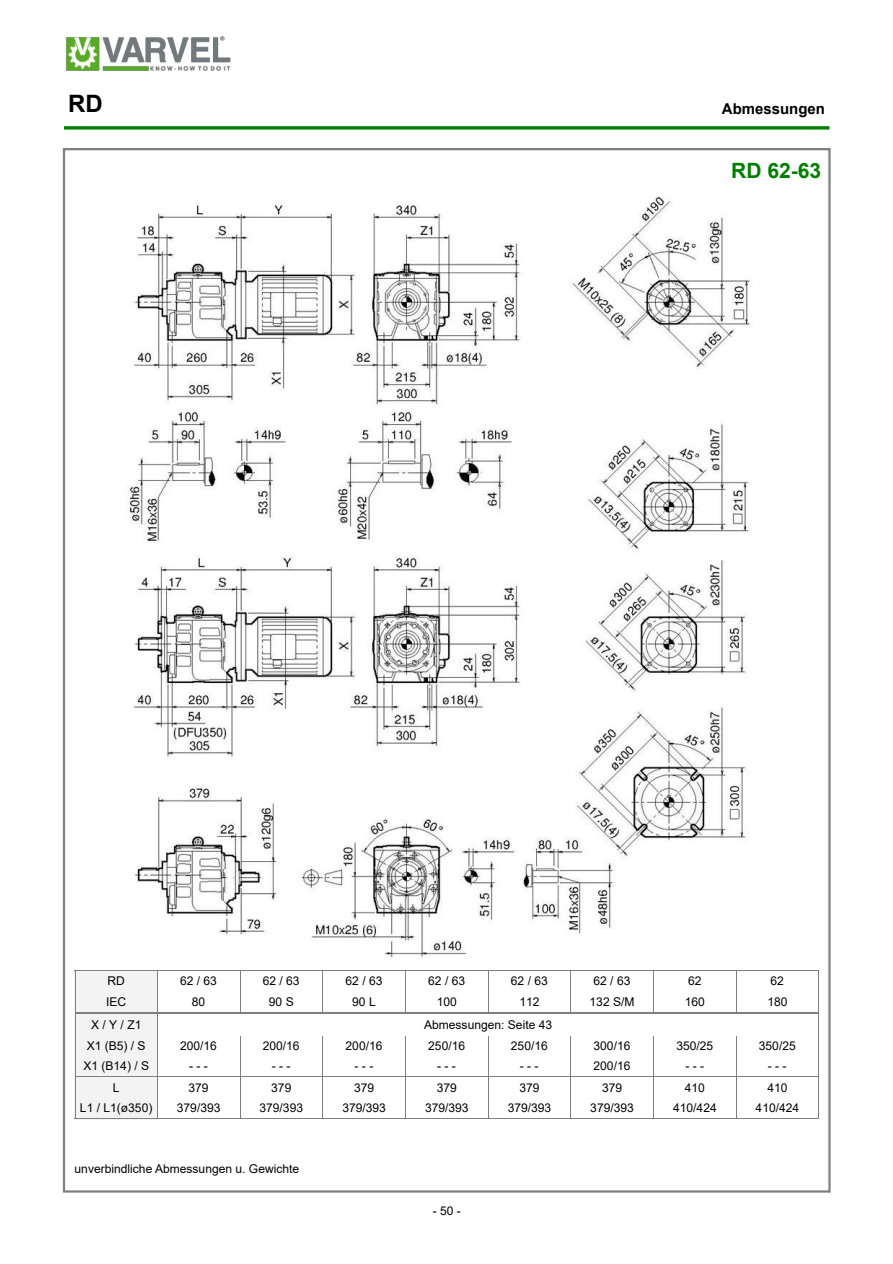
<style>
.page{position:relative;width:893px;height:1264px;background:#fff}
.page>*{position:absolute;margin:0;border:0;box-sizing:border-box;transform-origin:0 0}
.t1{font:700 24px "Arial";color:#000}
.t2{font:700 21px "Arial";color:#008000}
.t3{font:700 15px "Arial";color:#000}
.t4{font:12px "Arial";color:#000}
</style>
<div class="page">
<img style="left:65px;top:36px;width:166px;height:35px">
<hr style="left:64px;top:126px;width:765px;height:3px;background:#008000">
<div style="left:75px;top:970px;width:82px;height:21px;background:#f3f3f3"></div>
<div style="left:75px;top:991px;width:82px;height:21px;background:#f3f3f3"></div>
<div style="left:75px;top:1012px;width:82px;height:23px;background:#f3f3f3"></div>
<div style="left:75px;top:1035px;width:82px;height:20px;background:#f3f3f3"></div>
<div style="left:75px;top:1055px;width:82px;height:21px;background:#f3f3f3"></div>
<div style="left:75px;top:1076px;width:82px;height:21px;background:#f3f3f3"></div>
<div style="left:75px;top:1097px;width:82px;height:22px;background:#f3f3f3"></div>
<hr style="left:75px;top:970px;width:1px;height:148px;background:#7f7f7f">
<hr style="left:157px;top:970px;width:1px;height:148px;background:#7f7f7f">
<hr style="left:240px;top:970px;width:1px;height:41px;background:#7f7f7f">
<hr style="left:488px;top:970px;width:1px;height:41px;background:#7f7f7f">
<hr style="left:570px;top:970px;width:1px;height:41px;background:#7f7f7f">
<hr style="left:653px;top:970px;width:1px;height:41px;background:#7f7f7f">
<hr style="left:736px;top:970px;width:1px;height:41px;background:#7f7f7f">
<hr style="left:818px;top:970px;width:1px;height:85px;background:#7f7f7f">
<svg style="left:322px;top:971px;width:1px;height:40px"></svg>
<svg style="left:405px;top:971px;width:1px;height:40px"></svg>
<hr style="left:240px;top:1035px;width:1px;height:83px;background:#7f7f7f">
<hr style="left:322px;top:1035px;width:1px;height:83px;background:#7f7f7f">
<hr style="left:405px;top:1035px;width:1px;height:83px;background:#7f7f7f">
<hr style="left:488px;top:1035px;width:1px;height:83px;background:#7f7f7f">
<hr style="left:570px;top:1035px;width:1px;height:83px;background:#7f7f7f">
<hr style="left:653px;top:1035px;width:1px;height:83px;background:#7f7f7f">
<hr style="left:736px;top:1035px;width:1px;height:83px;background:#7f7f7f">
<svg style="left:818px;top:1055px;width:1px;height:21px"></svg>
<hr style="left:818px;top:1076px;width:1px;height:42px;background:#7f7f7f">
<hr style="left:75px;top:970px;width:82px;height:1px;background:#7f7f7f">
<hr style="left:157px;top:970px;width:83px;height:1px;background:#7f7f7f">
<hr style="left:240px;top:970px;width:83px;height:1px;background:#7f7f7f">
<hr style="left:323px;top:970px;width:82px;height:1px;background:#7f7f7f">
<hr style="left:405px;top:970px;width:331px;height:1px;background:#7f7f7f">
<hr style="left:736px;top:970px;width:83px;height:1px;background:#7f7f7f">
<hr style="left:75px;top:1011px;width:743px;height:2px;background:#7f7f7f">
<hr style="left:75px;top:1076px;width:743px;height:1px;background:#7f7f7f">
<hr style="left:75px;top:1118px;width:82px;height:1px;background:#7f7f7f">
<hr style="left:157px;top:1118px;width:83px;height:1px;background:#7f7f7f">
<hr style="left:240px;top:1118px;width:496px;height:1px;background:#7f7f7f">
<hr style="left:736px;top:1118px;width:83px;height:1px;background:#7f7f7f">
<img style="left:129px;top:196px;width:621px;height:762px">
<h1 class="t1" style="left:68px;top:94px;width:36px">RD</h1>
<p class="t3" style="left:722px;top:103px;width:104px">Abmessungen</p>
<h2 class="t2" style="left:731px;top:162px;width:92px">RD 62-63</h2>
<p class="t4" style="left:107px;top:976px;width:19px">RD</p>
<p class="t4" style="left:180px;top:976px;width:38px">62 / 63</p>
<p class="t4" style="left:263px;top:976px;width:38px">62 / 63</p>
<p class="t4" style="left:346px;top:976px;width:38px">62 / 63</p>
<p class="t4" style="left:428px;top:976px;width:38px">62 / 63</p>
<p class="t4" style="left:511px;top:976px;width:38px">62 / 63</p>
<p class="t4" style="left:593px;top:976px;width:38px">62 / 63</p>
<p class="t4" style="left:688px;top:976px;width:15px">62</p>
<p class="t4" style="left:770px;top:976px;width:15px">62</p>
<p class="t4" style="left:106px;top:997px;width:22px">IEC</p>
<p class="t4" style="left:192px;top:997px;width:15px">80</p>
<p class="t4" style="left:269px;top:997px;width:26px">90 S</p>
<p class="t4" style="left:352px;top:997px;width:25px">90 L</p>
<p class="t4" style="left:437px;top:997px;width:22px">100</p>
<p class="t4" style="left:519px;top:997px;width:22px">112</p>
<p class="t4" style="left:589px;top:997px;width:46px">132 S/M</p>
<p class="t4" style="left:685px;top:997px;width:22px">160</p>
<p class="t4" style="left:767px;top:997px;width:22px">180</p>
<p class="t4" style="left:91px;top:1020px;width:52px">X/Y/Z1</p>
<p class="t4" style="left:424px;top:1020px;width:130px">Abmessungen: Seite 43</p>
<p class="t4" style="left:87px;top:1041px;width:60px">X1 (B5) / S</p>
<p class="t4" style="left:180px;top:1041px;width:38px">200/16</p>
<p class="t4" style="left:263px;top:1041px;width:38px">200/16</p>
<p class="t4" style="left:346px;top:1041px;width:38px">200/16</p>
<p class="t4" style="left:428px;top:1041px;width:38px">250/16</p>
<p class="t4" style="left:511px;top:1041px;width:38px">250/16</p>
<p class="t4" style="left:593px;top:1041px;width:38px">300/16</p>
<p class="t4" style="left:676px;top:1041px;width:38px">350/25</p>
<p class="t4" style="left:759px;top:1041px;width:38px">350/25</p>
<p class="t4" style="left:83px;top:1061px;width:67px">X1 (B14) / S</p>
<p class="t4" style="left:189px;top:1061px;width:20px">---</p>
<p class="t4" style="left:272px;top:1061px;width:20px">---</p>
<p class="t4" style="left:355px;top:1061px;width:20px">---</p>
<p class="t4" style="left:437px;top:1061px;width:20px">---</p>
<p class="t4" style="left:520px;top:1061px;width:20px">---</p>
<p class="t4" style="left:593px;top:1061px;width:38px">200/16</p>
<p class="t4" style="left:685px;top:1061px;width:20px">---</p>
<p class="t4" style="left:768px;top:1061px;width:20px">---</p>
<p class="t4" style="left:113px;top:1082px;width:8px">L</p>
<p class="t4" style="left:189px;top:1082px;width:22px">379</p>
<p class="t4" style="left:271px;top:1082px;width:22px">379</p>
<p class="t4" style="left:354px;top:1082px;width:22px">379</p>
<p class="t4" style="left:437px;top:1082px;width:22px">379</p>
<p class="t4" style="left:519px;top:1082px;width:22px">379</p>
<p class="t4" style="left:602px;top:1082px;width:22px">379</p>
<p class="t4" style="left:685px;top:1082px;width:22px">410</p>
<p class="t4" style="left:767px;top:1082px;width:22px">410</p>
<p class="t4" style="left:80px;top:1103px;width:74px">L1 / L1(ø350)</p>
<p class="t4" style="left:177px;top:1103px;width:45px">379/393</p>
<p class="t4" style="left:259px;top:1103px;width:45px">379/393</p>
<p class="t4" style="left:342px;top:1103px;width:45px">379/393</p>
<p class="t4" style="left:425px;top:1103px;width:45px">379/393</p>
<p class="t4" style="left:508px;top:1103px;width:45px">379/393</p>
<p class="t4" style="left:590px;top:1103px;width:45px">379/393</p>
<p class="t4" style="left:673px;top:1103px;width:45px">410/424</p>
<p class="t4" style="left:755px;top:1103px;width:45px">410/424</p>
<p class="t4" style="left:75px;top:1164px;width:226px">unverbindliche Abmessungen u. Gewichte</p>
<p class="t4" style="left:433px;top:1206px;width:30px">-50-</p>
</div>
